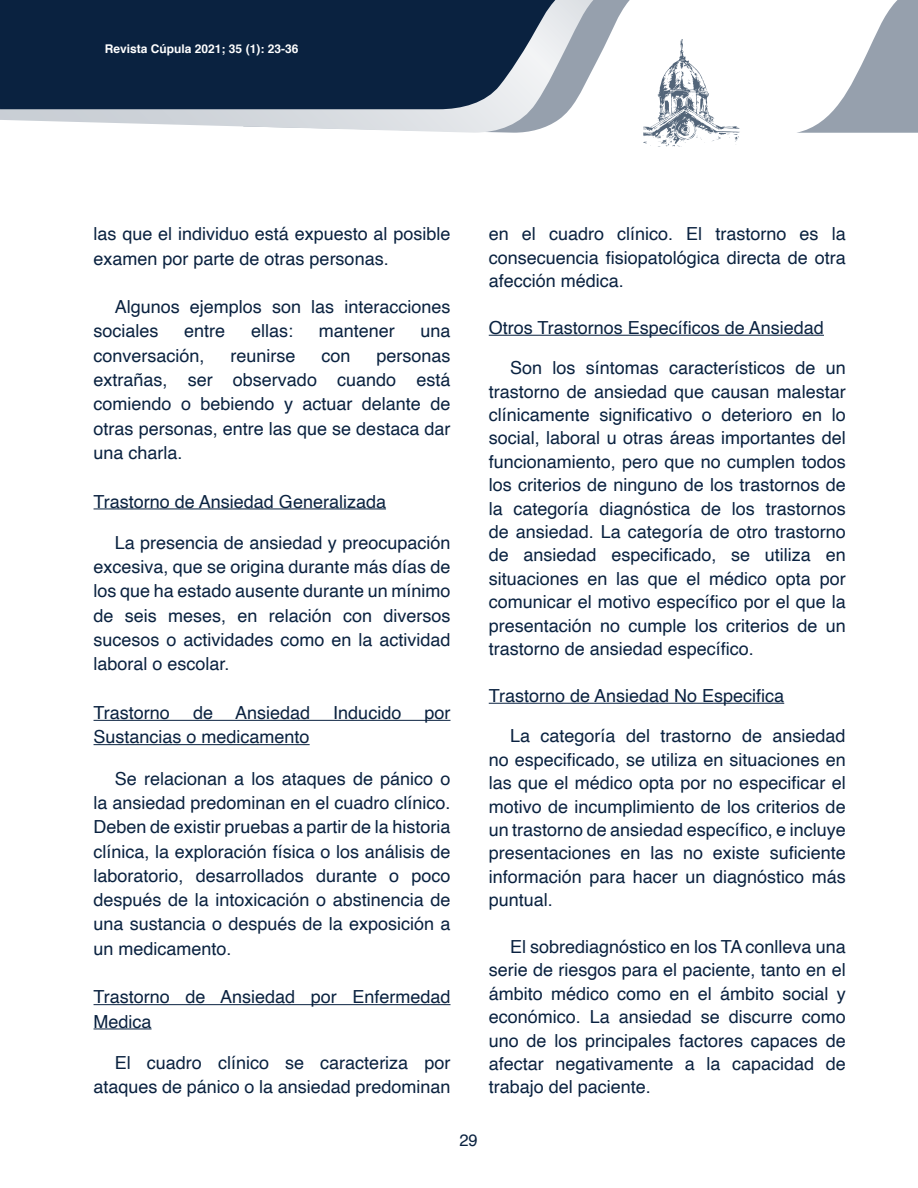
<style>
.page{position:relative;width:918px;height:1188px;background:#fff}
.page>*{position:absolute;margin:0;border:0;box-sizing:border-box;transform-origin:0 0}
.t1{font:18px/23.4px "Helvetica";color:#0a2240;text-align:justify}
.t2{font:16.5px "Helvetica";color:#0a2240}
.t3{font:700 12px "Helvetica";color:#fff}
</style>
<div class="page">
<svg style="left:605px;top:0;width:25px;height:45px"></svg>
<svg style="left:797px;top:0;width:121px;height:133px"></svg>
<svg style="left:1px;top:0;width:604px;height:133px"></svg>
<svg style="left:1px;top:0;width:589px;height:109px;background:#223752"></svg>
<svg style="left:643px;top:39px;width:97px;height:108px"></svg>
<svg style="left:0;top:0;width:1px;height:120px"></svg>
<hr style="left:94px;top:508px;width:292px;height:1px;background:#0a2240">
<hr style="left:94px;top:720px;width:356px;height:1px;background:#0a2240">
<hr style="left:94px;top:744px;width:216px;height:1px;background:#0a2240">
<hr style="left:94px;top:1004px;width:356px;height:1px;background:#0a2240">
<hr style="left:94px;top:1029px;width:58px;height:1px;background:#0a2240">
<hr style="left:489px;top:335px;width:335px;height:1px;background:#0a2240">
<hr style="left:489px;top:703px;width:295px;height:1px;background:#0a2240">
<p class="t3" style="left:105px;top:39px;width:195px">Revista Cúpula 2021; 35 (1): 23-36</p>
<p class="t1" style="left:94px;top:222px;width:358px;line-height:24.3px">las que el individuo está expuesto al posible examen por parte de otras personas.</p>
<p class="t1" style="left:94px;top:295px;width:358px;line-height:24.3px;text-indent:21px">Algunos ejemplos son las interacciones sociales</p>
<p class="t1" style="left:184px;top:320px;width:43px">entre</p>
<p class="t1" style="left:251px;top:320px;width:44px">ellas:</p>
<p class="t1" style="left:319px;top:320px;width:78px">mantener</p>
<p class="t1" style="left:420px;top:320px;width:32px">una</p>
<p class="t1" style="left:94px;top:344px;width:113px">conversación,</p>
<p class="t1" style="left:231px;top:344px;width:67px">reunirse</p>
<p class="t1" style="left:321px;top:344px;width:31px">con</p>
<p class="t1" style="left:94px;top:344px;width:358px;line-height:24.3px;text-indent:283px">personas extrañas, ser observado cuando está comiendo o bebiendo y actuar delante de otras personas, entre las que se destaca dar una charla.</p>
<p class="t1" style="left:94px;top:490px;width:294px">Trastorno de Ansiedad Generalizada</p>
<p class="t1" style="left:94px;top:531px;width:358px;line-height:24.3px;text-indent:21px">La presencia de ansiedad y preocupación excesiva, que se origina durante más días de los que ha estado ausente durante un mínimo de seis meses, en relación con diversos sucesos o actividades como en la actividad laboral o escolar.</p>
<p class="t1" style="left:94px;top:702px;width:78px">Trastorno</p>
<p class="t1" style="left:193px;top:702px;width:119px">de Ansiedad</p>
<p class="t1" style="left:333px;top:702px;width:70px">Inducido</p>
<p class="t1" style="left:424px;top:702px;width:28px">por</p>
<p class="t1" style="left:94px;top:726px;width:218px">Sustancias o medicamento</p>
<p class="t1" style="left:94px;top:767px;width:358px;line-height:24.3px;text-indent:21px">Se relacionan a los ataques de pánico o la ansiedad predominan en el cuadro clínico.<br>Deben de existir pruebas a partir de la historia clínica, la exploración física o los análisis de laboratorio, desarrollados durante o poco después de la intoxicación o abstinencia de una sustancia o después de la exposición a un medicamento.</p>
<p class="t1" style="left:94px;top:985px;width:358px;line-height:24.3px">Trastorno de Ansiedad por Enfermedad<br>Medica</p>
<p class="t1" style="left:94px;top:1051px;width:358px;line-height:24.3px;text-align:right">El cuadro clínico se caracteriza por ataques de pánico o la ansiedad predominan</p>
<p class="t1" style="left:489px;top:223px;width:358px">en el cuadro clínico. El trastorno es la consecuencia fisiopatológica directa de otra afección médica.</p>
<p class="t1" style="left:489px;top:316px;width:337px">Otros Trastornos Específicos de Ansiedad</p>
<p class="t1" style="left:489px;top:357px;width:358px;text-indent:21px">Son los síntomas característicos de un trastorno de ansiedad que causan malestar clínicamente significativo o deterioro en lo social, laboral u otras áreas importantes del funcionamiento, pero que no cumplen todos los criterios de ninguno de los trastornos de la categoría diagnóstica de los trastornos de ansiedad. La categoría de otro trastorno de ansiedad especificado, se utiliza en situaciones en las que el médico opta por comunicar el motivo específico por el que la presentación no cumple los criterios de un trastorno de ansiedad específico.</p>
<p class="t1" style="left:489px;top:684px;width:297px">Trastorno de Ansiedad No Especifica</p>
<p class="t1" style="left:489px;top:725px;width:358px;text-indent:21px">La categoría del trastorno de ansiedad no especificado, se utiliza en situaciones en las que el médico opta por no especificar el motivo de incumplimiento de los criterios de un trastorno de ansiedad específico, e incluye presentaciones en las no existe suficiente información para hacer un diagnóstico más puntual.</p>
<p class="t1" style="left:489px;top:935px;width:358px;text-indent:21px">El sobrediagnóstico en los TA conlleva una serie de riesgos para el paciente, tanto en el ámbito médico como en el ámbito social y económico. La ansiedad se discurre como uno de los principales factores capaces de afectar negativamente a la capacidad de trabajo del paciente.</p>
<p class="t2" style="left:459px;top:1128px;width:20px">29</p>
</div>
